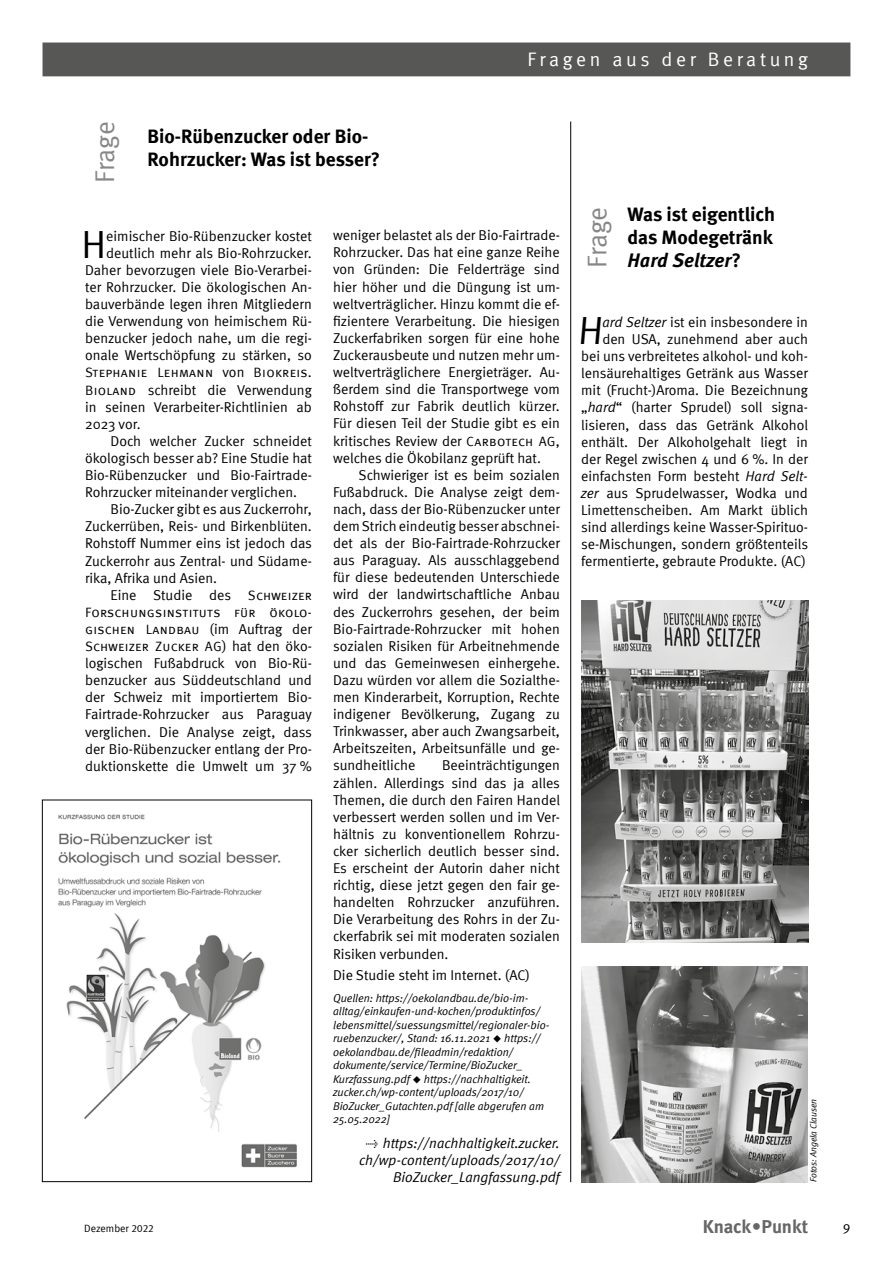
<style>
.page{position:relative;width:893px;height:1263px;background:#fff}
.page>*{position:absolute;margin:0;border:0;box-sizing:border-box;transform-origin:0 0}
.t1{font:39.15px "Meta Normal";color:#000}
.t2{font:27px "Meta Normal";letter-spacing:-.01em;color:#878787}
.t3{font:700 19.5px/23.4px "Meta";color:#000}
.t4{font:19.5px "Meta Normal";letter-spacing:.19em;color:#fff}
.t5{font:italic 700 19.5px "Meta Pro";letter-spacing:-.005em;color:#000}
.t6{font:700 18.75px "Meta";letter-spacing:-.005em;color:#000}
.t7{font:14.25px/17.1px "Meta Normal";color:#000;text-align:justify}
.t8{font:italic 14.25px/17.1px "Meta Normal";color:#000;text-align:right}
.t9{font:13.5px/17.1px "Meta Normal Caps";letter-spacing:.02em;color:#000;text-align:justify}
.t10{font:13.5px "Meta Normal Expert";color:#000}
.t11{font:italic 11.25px/13.5px "Meta Normal";color:#000}
.t12{font:10.5px "Meta Normal";color:#000}
.t13{font:italic 9px "Meta Normal";color:#000}
.s1{font-family:"Meta Normal";font-size:14.25px}
.s2{font-family:"Meta Normal Caps";font-size:13.5px}
.s3{font-family:"Meta Normal Expert";font-style:normal}
.s4{font-family:"Meta";font-style:normal}
.s5{font-style:italic}
.s6{font-family:"Meta Normal Expert"}
</style>
<div class="page">
<div style="left:43px;top:43px;width:807px;height:33px;background:#575756"></div>
<hr style="left:570px;top:121px;width:1px;height:1061px;background:#000">
<img style="left:58px;top:814px;width:239px;height:354px">
<div style="left:42px;top:800px;width:270px;height:382px;border:1px solid #000"></div>
<img style="left:581px;top:601px;width:227px;height:341px">
<img style="left:581px;top:966px;width:227px;height:216px">
<h2 class="t2" style="left:89px;top:182px;width:62px;rotate:-90deg">Frage</h2>
<h3 class="t3" style="left:147px;top:124px;width:234px">Bio-Rübenzucker oder Bio-<br>Rohrzucker: Was ist besser?</h3>
<h3 class="t4" style="left:527px;top:48px;width:282px">Fragen aus der Beratung</h3>
<p class="t7" style="left:85px;top:227px;width:228px;text-align:right">eimischer Bio-Rübenzucker kostet deutlich mehr als Bio-Rohrzucker.<br>Daher bevorzugen viele Bio-Verarbei&shy;ter Rohrzucker. Die ökologischen An&shy;bauverbände legen ihren Mitgliedern die Verwendung von heimischem Rü&shy;benzucker jedoch nahe, um die regi&shy;onale Wertschöpfung zu stärken, so</p>
<p class="t9" style="left:85px;top:364px;width:228px">Stephanie Lehmann <span class="s1">von</span> Biokreis<span class="s1">.</span></p>
<p class="t7" style="left:85px;top:381px;width:228px"><span class="s2">Bioland</span> schreibt die Verwendung in seinen Verarbeiter-Richtlinien ab 2023 vor.</p>
<p class="t7" style="left:85px;top:432px;width:228px;text-indent:26px">Doch welcher Zucker schneidet ökologisch besser ab? Eine Studie hat Bio-Rübenzucker und Bio-Fairtrade-Rohrzucker miteinander verglichen.</p>
<p class="t7" style="left:85px;top:501px;width:228px;text-indent:26px">Bio-Zucker gibt es aus Zuckerrohr, Zuckerrüben, Reis- und Birkenblüten.<br>Rohstoff Nummer eins ist jedoch das Zuckerrohr aus Zentral- und Südame&shy;rika, Afrika und Asien.</p>
<p class="t7" style="left:111px;top:586px;width:203px">Eine Studie des <span class="s2">Schweizer</span></p>
<p class="t9" style="left:85px;top:603px;width:228px">Forschungsinstituts für ökolo&shy;gischen Landbau <span class="s1">(im Auftrag der </span>Schweizer Zucker AG<span class="s1">) hat den öko-</span></p>
<p class="t7" style="left:85px;top:654px;width:228px">logischen Fußabdruck von Bio-Rü&shy;benzucker aus Süddeutschland und der Schweiz mit importiertem Bio-Fairtrade-Rohrzucker aus Paraguay verglichen. Die Analyse zeigt, dass der Bio-Rübenzucker entlang der Pro&shy;duktionskette die Umwelt um 37 %</p>
<h1 class="t1" style="left:82px;top:221px;width:26px">H</h1>
<p class="t7" style="left:333px;top:227px;width:228px">weniger belastet als der Bio-Fairtrade-Rohrzucker. Das hat eine ganze Reihe von Gründen: Die Felderträge sind hier höher und die Düngung ist um&shy;weltverträglicher. Hinzu kommt die ef&shy;fizientere Verarbeitung. Die hiesigen Zuckerfabriken sorgen für eine hohe Zuckerausbeute und nutzen mehr um&shy;weltverträglichere Energieträger. Au&shy;ßerdem sind die Transportwege vom Rohstoff zur Fabrik deutlich kürzer.<br>Für diesen Teil der Studie gibt es ein kritisches Review der <span class="s2">Carbotech AG</span>, welches die Ökobilanz geprüft hat.</p>
<p class="t7" style="left:333px;top:466px;width:228px;text-indent:26px">Schwieriger ist es beim sozialen Fußabdruck. Die Analyse zeigt dem&shy;nach, dass der Bio-Rübenzucker unter dem Strich eindeutig besser abschnei&shy;det als der Bio-Fairtrade-Rohrzucker aus Paraguay. Als ausschlaggebend für diese bedeutenden Unterschiede wird der landwirtschaftliche Anbau des Zuckerrohrs gesehen, der beim Bio-Fairtrade-Rohrzucker mit hohen sozialen Risiken für Arbeitnehmende und das Gemeinwesen einhergehe.<br>Dazu würden vor allem die Sozialthe&shy;men Kinderarbeit, Korruption, Rechte indigener Bevölkerung, Zugang zu Trinkwasser, aber auch Zwangsarbeit, Arbeitszeiten, Arbeitsunfälle und ge&shy;sundheitliche</p>
<p class="t7" style="left:333px;top:757px;width:228px;text-indent:109px">Beeinträchtigungen zählen. Allerdings sind das ja alles Themen, die durch den Fairen Handel verbessert werden sollen und im Ver&shy;hältnis zu konventionellem Rohrzu&shy;cker sicherlich deutlich besser sind.<br>Es erscheint der Autorin daher nicht richtig, diese jetzt gegen den fair ge&shy;handelten Rohrzucker anzuführen.<br>Die Verarbeitung des Rohrs in der Zu&shy;ckerfabrik sei mit moderaten sozialen Risiken verbunden.</p>
<p class="t7" style="left:333px;top:966px;width:198px">Die Studie steht im Internet. (AC)</p>
<p class="t11" style="left:333px;top:991px;width:218px">Quellen: https://oekolandbau.de/bio-im&shy;alltag/einkaufen-und-kochen/produktinfos/ lebensmittel/suessungsmittel/regionaler-bio&shy;ruebenzucker/, Stand: 16.11.2021 ◆ https:// oekolandbau.de/fileadmin/redaktion/ dokumente/service/Termine/BioZucker_ Kurzfassung.pdf ◆ https://nachhaltigkeit. zucker.ch/wp-content/uploads/2017/10/ BioZucker_Gutachten.pdf [alle abgerufen am 25.05.2022]</p>
<p class="t8" style="left:359px;top:1134px;width:202px"><span class="s3">t</span> https://nachhaltigkeit.zucker. ch/wp-content/uploads/2017/10/<br>BioZucker_Langfassung.pdf</p>
<h2 class="t2" style="left:581px;top:268px;width:62px;rotate:-90deg">Frage</h2>
<h3 class="t3" style="left:628px;top:202px;width:149px">Was ist eigentlich das Modegetränk</h3>
<h3 class="t5" style="left:628px;top:245px;width:115px">Hard Seltzer<span class="s4">?</span></h3>
<p class="t7" style="left:581px;top:313px;width:228px;text-align:right"><span class="s5">ard Seltzer</span> ist ein insbesondere in den USA, zunehmend aber auch bei uns verbreitetes alkohol- und koh&shy;lensäurehaltiges Getränk aus Wasser mit (Frucht-)Aroma. Die Bezeichnung „<span class="s5">hard</span>“ (harter Sprudel) soll signa&shy;lisieren, dass das Getränk Alkohol enthält. Der Alkoholgehalt liegt in der Regel zwischen 4 und 6 %. In der einfachsten Form besteht <span class="s5">Hard Selt&shy;zer</span> aus Sprudelwasser, Wodka und Limettenscheiben. Am Markt üblich sind allerdings keine Wasser-Spirituo&shy;se-Mischungen, sondern größtenteils fermentierte, gebraute Produkte. (AC)</p>
<h1 class="t1" style="left:578px;top:308px;width:30px">H</h1>
<p class="t13" style="left:808px;top:1182px;width:85px;rotate:-90deg">Fotos: Angela Clausen</p>
<p class="t12" style="left:84px;top:1223px;width:71px">Dezember <span class="s6">2022</span></p>
<h3 class="t6" style="left:703px;top:1215px;width:107px">Knack • Punkt</h3>
<p class="t10" style="left:843px;top:1221px;width:9px">9</p>
</div>
